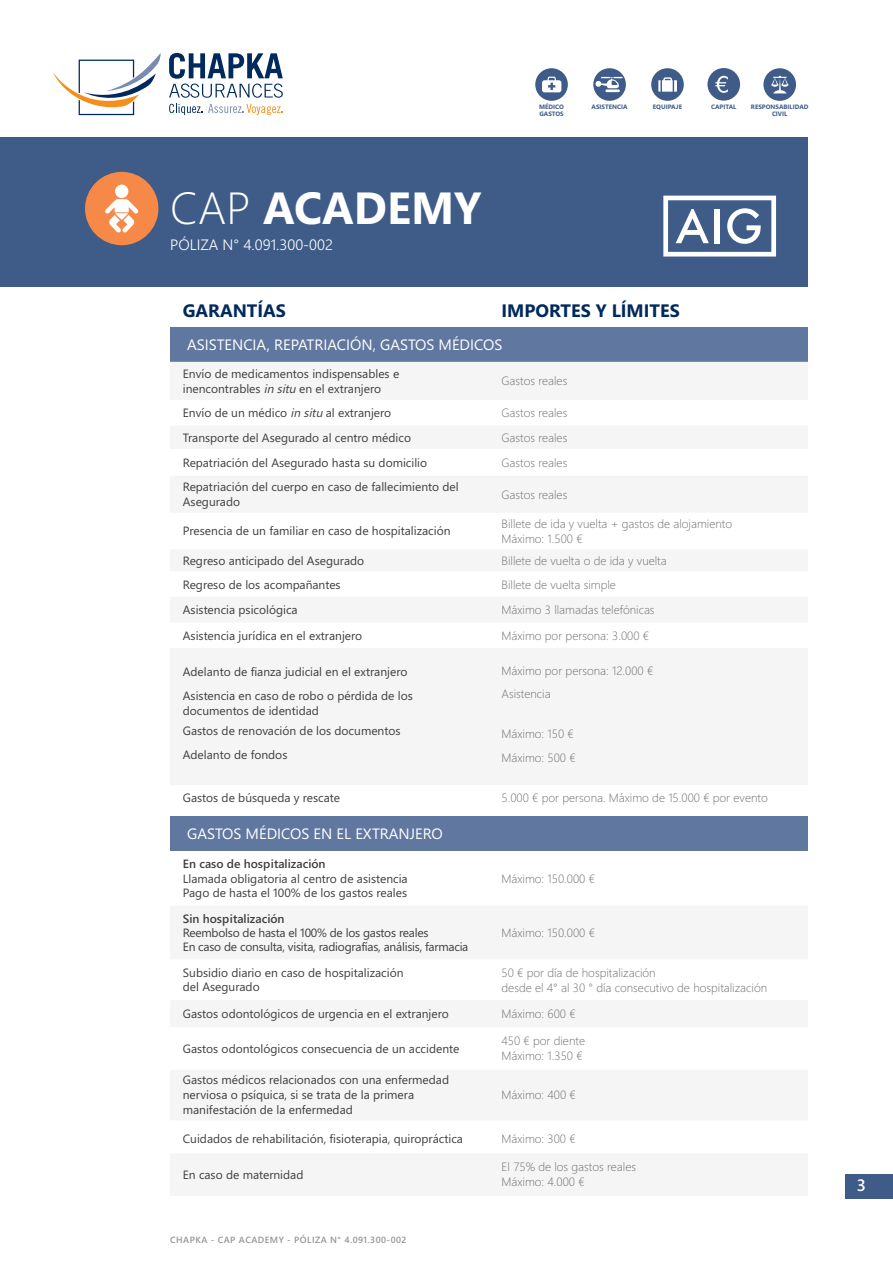
<style>
.page{position:relative;width:893px;height:1263px;background:#fff}
.page>*{position:absolute;margin:0;border:0;box-sizing:border-box;transform-origin:0 0}
.t1{font:700 45px "Segoe WP";color:#fff}
.TITRE_RUBRIQUE{font:700 18px "Segoe WP";color:#00295c}
.t2{font:600 16.5px "Segoe WP";color:#fff}
.Liste_Standard{font:15px "Segoe WP";color:#fff}
.t3{font:300 15px "Segoe WP";color:#fff}
.Liste_Standard-2{font:12px/15px "Segoe WP";color:#3e3e3f}
.Liste_Standard-3{font:300 12px "Segoe WP";color:#6c6d70}
.Liste_Standard-4{font:12px "Segoe WP";letter-spacing:-.02em;color:#3e3e3f}
.Liste_Standard-5{font:600 12px "Segoe WP";color:#3e3e3f}
.t4{font:600 9px "Segoe WP";letter-spacing:.05em;color:#939598}
.Titre_Paragraphe{font:700 6.3px/6.9px "Segoe WP";color:#3f5c88;text-align:center}
.s1{font-weight:300}
.s2{font-style:italic}
</style>
<div class="page">
<div style="left:845px;top:1174px;width:48px;height:24px;background:#3f5c88"></div>
<div style="left:170px;top:328px;width:638px;height:34px;background:#60779f"></div>
<div style="left:170px;top:816px;width:638px;height:34px;background:#60779f"></div>
<svg style="left:52px;top:53px;width:109px;height:63px"></svg>
<svg style="left:169px;top:104px;width:114px;height:11px"></svg>
<svg style="left:169px;top:53px;width:114px;height:45px"></svg>
<div style="left:0;top:137px;width:808px;height:150px;background:#3f5c88"></div>
<div style="left:85px;top:172px;width:73px;height:73px;background:#f68947;border-radius:50%"></div>
<svg style="left:105px;top:185px;width:34px;height:48px"></svg>
<svg style="left:593px;top:68px;width:33px;height:33px"></svg>
<svg style="left:595px;top:77px;width:28px;height:15px"></svg>
<div style="left:651px;top:68px;width:33px;height:33px;background:#3f5c88;border-radius:50%"></div>
<svg style="left:658px;top:77px;width:19px;height:15px"></svg>
<div style="left:535px;top:68px;width:33px;height:33px;background:#3f5c88;border-radius:50%"></div>
<svg style="left:542px;top:77px;width:19px;height:15px"></svg>
<div style="left:763px;top:68px;width:33px;height:33px;background:#3f5c88;border-radius:50%"></div>
<svg style="left:771px;top:76px;width:18px;height:17px"></svg>
<div style="left:707px;top:68px;width:33px;height:33px;background:#3f5c88;border-radius:50%"></div>
<svg style="left:715px;top:76px;width:13px;height:17px"></svg>
<svg style="left:663px;top:196px;width:113px;height:61px"></svg>
<p class="t1" style="left:170px;top:177px;width:313px"><span class="s1">CAP</span> ACADEMY</p>
<p class="t3" style="left:170px;top:234px;width:164px">PÓLIZA N° 4.091.300-002</p>
<p class="Titre_Paragraphe" style="left:539px;top:103px;width:26px">MÉDICO</p>
<p class="Titre_Paragraphe" style="left:539px;top:110px;width:26px">GASTOS</p>
<p class="Titre_Paragraphe" style="left:711px;top:103px;width:27px">CAPITAL</p>
<p class="Titre_Paragraphe" style="left:592px;top:103px;width:37px">ASISTENCIA</p>
<p class="Titre_Paragraphe" style="left:653px;top:103px;width:31px">EQUIPAJE</p>
<p class="Titre_Paragraphe" style="left:751px;top:103px;width:59px">RESPONSABILIDAD<br>CIVIL</p>
<p class="TITRE_RUBRIQUE" style="left:183px;top:298px;width:105px">GARANTÍAS</p>
<p class="TITRE_RUBRIQUE" style="left:502px;top:298px;width:180px">IMPORTES Y LÍMITES</p>
<p class="Liste_Standard" style="left:187px;top:335px;width:317px">ASISTENCIA, REPATRIACIÓN, GASTOS MÉDICOS</p>
<p class="Liste_Standard-2" style="left:183px;top:366px;width:218px;line-height:14.4px">Envío de medicamentos indispensables e inencontrables <span class="s2">in situ</span> en el extranjero</p>
<p class="Liste_Standard-3" style="left:502px;top:373px;width:67px">Gastos reales</p>
<p class="Liste_Standard-2" style="left:183px;top:405px;width:210px">Envío de un médico <span class="s2">in situ</span> al extranjero</p>
<p class="Liste_Standard-3" style="left:502px;top:405px;width:67px">Gastos reales</p>
<p class="Liste_Standard-2" style="left:183px;top:429px;width:230px">Transporte del Asegurado al centro médico</p>
<p class="Liste_Standard-3" style="left:502px;top:429px;width:67px">Gastos reales</p>
<p class="Liste_Standard-2" style="left:183px;top:454px;width:246px">Repatriación del Asegurado hasta su domicilio</p>
<p class="Liste_Standard-3" style="left:502px;top:454px;width:67px">Gastos reales</p>
<p class="Liste_Standard-2" style="left:183px;top:479px;width:277px;line-height:14.4px">Repatriación del cuerpo en caso de fallecimiento del<br>Asegurado</p>
<p class="Liste_Standard-3" style="left:502px;top:486px;width:67px">Gastos reales</p>
<p class="Liste_Standard-2" style="left:183px;top:523px;width:269px">Presencia de un familiar en caso de hospitalización</p>
<p class="Liste_Standard-3" style="left:502px;top:515px;width:232px">Billete de ida y vuelta + gastos de alojamiento</p>
<p class="Liste_Standard-3" style="left:502px;top:530px;width:82px">Máximo: 1.500 €</p>
<p class="Liste_Standard-2" style="left:183px;top:552px;width:183px">Regreso anticipado del Asegurado</p>
<p class="Liste_Standard-3" style="left:502px;top:552px;width:167px">Billete de vuelta o de ida y vuelta</p>
<p class="Liste_Standard-2" style="left:183px;top:576px;width:159px">Regreso de los acompañantes</p>
<p class="Liste_Standard-3" style="left:502px;top:576px;width:116px">Billete de vuelta simple</p>
<p class="Liste_Standard-2" style="left:183px;top:602px;width:116px">Asistencia psicológica</p>
<p class="Liste_Standard-3" style="left:502px;top:602px;width:154px">Máximo 3 llamadas telefónicas</p>
<p class="Liste_Standard-2" style="left:183px;top:627px;width:181px">Asistencia jurídica en el extranjero</p>
<p class="Liste_Standard-3" style="left:502px;top:627px;width:149px">Máximo por persona: 3.000 €</p>
<p class="Liste_Standard-2" style="left:183px;top:664px;width:226px">Adelanto de fianza judicial en el extranjero</p>
<p class="Liste_Standard-2" style="left:183px;top:687px;width:231px">Asistencia en caso de robo o pérdida de los documentos de identidad</p>
<p class="Liste_Standard-2" style="left:183px;top:723px;width:219px">Gastos de renovación de los documentos</p>
<p class="Liste_Standard-2" style="left:183px;top:746px;width:106px">Adelanto de fondos</p>
<p class="Liste_Standard-3" style="left:502px;top:663px;width:153px">Máximo por persona: 12.000 €</p>
<p class="Liste_Standard-3" style="left:502px;top:686px;width:51px">Asistencia</p>
<p class="Liste_Standard-3" style="left:502px;top:726px;width:74px">Máximo: 150 €</p>
<p class="Liste_Standard-3" style="left:502px;top:749px;width:75px">Máximo: 500 €</p>
<p class="Liste_Standard-2" style="left:183px;top:790px;width:159px">Gastos de búsqueda y rescate</p>
<p class="Liste_Standard-3" style="left:502px;top:790px;width:268px">5.000 € por persona. Máximo de 15.000 € por evento</p>
<p class="Liste_Standard" style="left:187px;top:823px;width:257px">GASTOS MÉDICOS EN EL EXTRANJERO</p>
<p class="Liste_Standard-5" style="left:183px;top:855px;width:144px">En caso de hospitalización</p>
<p class="Liste_Standard-2" style="left:183px;top:870px;width:226px">Llamada obligatoria al centro de asistencia</p>
<p class="Liste_Standard-2" style="left:183px;top:884px;width:226px">Pago de hasta el 100% de los gastos reales</p>
<p class="Liste_Standard-3" style="left:502px;top:870px;width:95px">Máximo: 150.000 €</p>
<p class="Liste_Standard-5" style="left:183px;top:910px;width:103px">Sin hospitalización</p>
<p class="Liste_Standard-4" style="left:183px;top:924px;width:247px">Reembolso de hasta el 100% de los gastos reales</p>
<p class="Liste_Standard-4" style="left:183px;top:939px;width:287px">En caso de consulta, visita, radiografías, análisis, farmacia</p>
<p class="Liste_Standard-2" style="left:183px;top:965px;width:222px">Subsidio diario en caso de hospitalización</p>
<p class="Liste_Standard-2" style="left:183px;top:979px;width:78px">del Asegurado</p>
<p class="Liste_Standard-3" style="left:502px;top:924px;width:95px">Máximo: 150.000 €</p>
<p class="Liste_Standard-3" style="left:502px;top:964px;width:156px">50 € por día de hospitalización</p>
<p class="Liste_Standard-3" style="left:502px;top:979px;width:267px">desde el 4° al 30 ° día consecutivo de hospitalización</p>
<p class="Liste_Standard-2" style="left:183px;top:1006px;width:267px">Gastos odontológicos de urgencia en el extranjero</p>
<p class="Liste_Standard-3" style="left:502px;top:1005px;width:75px">Máximo: 600 €</p>
<p class="Liste_Standard-2" style="left:183px;top:1040px;width:278px">Gastos odontológicos consecuencia de un accidente</p>
<p class="Liste_Standard-3" style="left:502px;top:1032px;width:85px">450 € por diente</p>
<p class="Liste_Standard-3" style="left:502px;top:1047px;width:82px">Máximo: 1.350 €</p>
<p class="Liste_Standard-2" style="left:183px;top:1072px;width:268px">Gastos médicos relacionados con una enfermedad nerviosa o psíquica, si se trata de la primera manifestación de la enfermedad</p>
<p class="Liste_Standard-3" style="left:502px;top:1087px;width:76px">Máximo: 400 €</p>
<p class="Liste_Standard-2" style="left:183px;top:1131px;width:282px">Cuidados de rehabilitación, fisioterapia, quiropráctica</p>
<p class="Liste_Standard-3" style="left:502px;top:1131px;width:75px">Máximo: 300 €</p>
<p class="Liste_Standard-2" style="left:183px;top:1166px;width:122px">En caso de maternidad</p>
<p class="Liste_Standard-3" style="left:502px;top:1159px;width:136px">El 75% de los gastos reales</p>
<p class="Liste_Standard-3" style="left:502px;top:1174px;width:85px">Máximo: 4.000 €</p>
<p class="t4" style="left:170px;top:1233px;width:238px">CHAPKA - CAP ACADEMY - PÓLIZA N° 4.091.300-002</p>
<h3 class="t2" style="left:857px;top:1174px;width:11px">3</h3>
</div>
